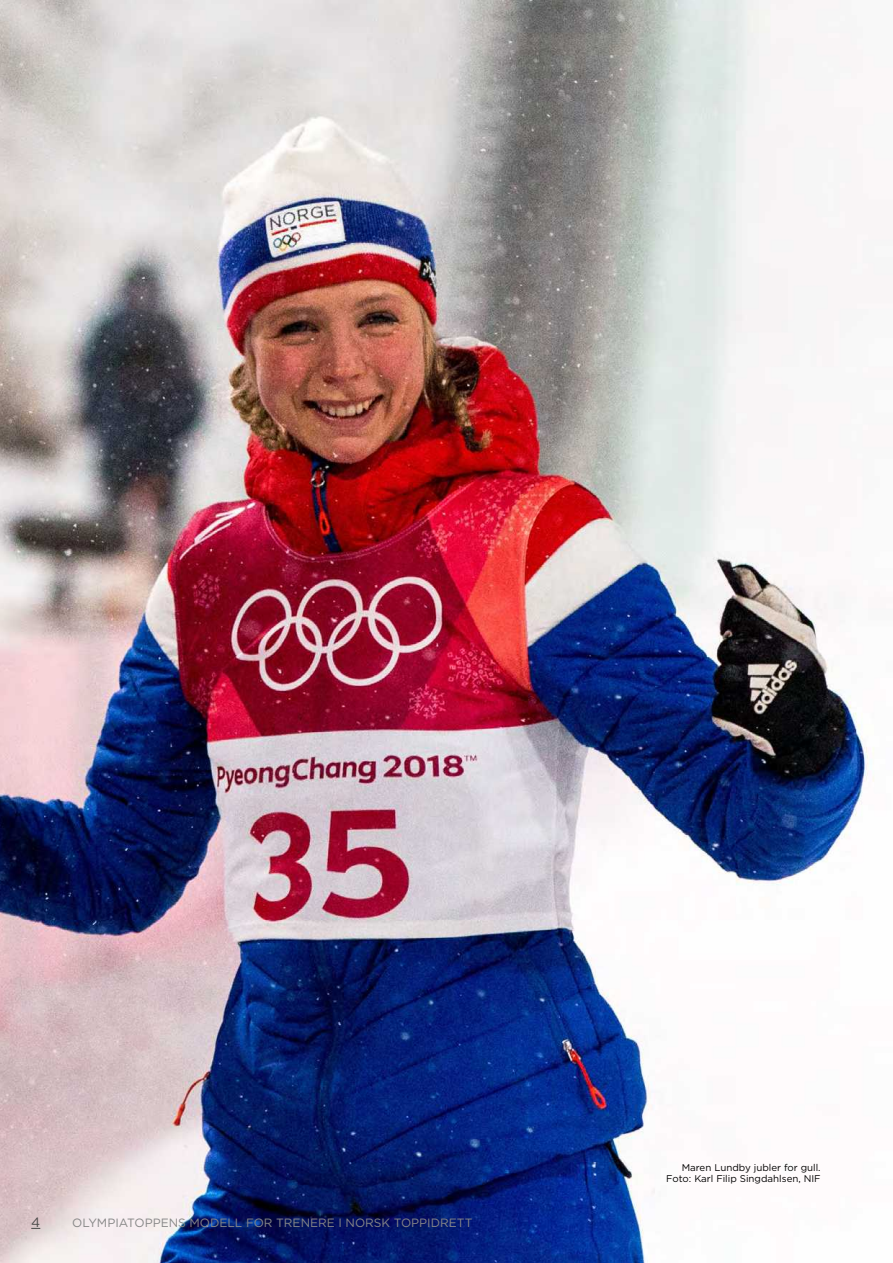
<style>
.page{position:relative;width:893px;height:1263px;background:#fff}
.page>*{position:absolute;margin:0;border:0;box-sizing:border-box;transform-origin:0 0}
.t1{font:13.5px "Gotham";color:#4a4a49}
.t2{font:12px "Gotham";color:#878787}
.t3{font:9.75px/11.7px "Gotham";color:#000;text-align:right}
</style>
<div class="page">
<img style="left:0;top:0;width:874px;height:1263px">
<hr style="left:892px;top:0;width:1px;height:1263px;background:#f5efe5">
<h1 class="t1" style="left:31px;top:1213px;width:11px">4</h1>
<p class="t2" style="left:72px;top:1215px;width:402px">OLYMPIATOPPENS MODELL FOR TRENERE I NORSK TOPPIDRETT</p>
<p class="t3" style="left:666px;top:1161px;width:156px">Maren Lundby jubler for gull.<br>Foto: Karl Filip Singdahlsen, NIF</p>
</div>
